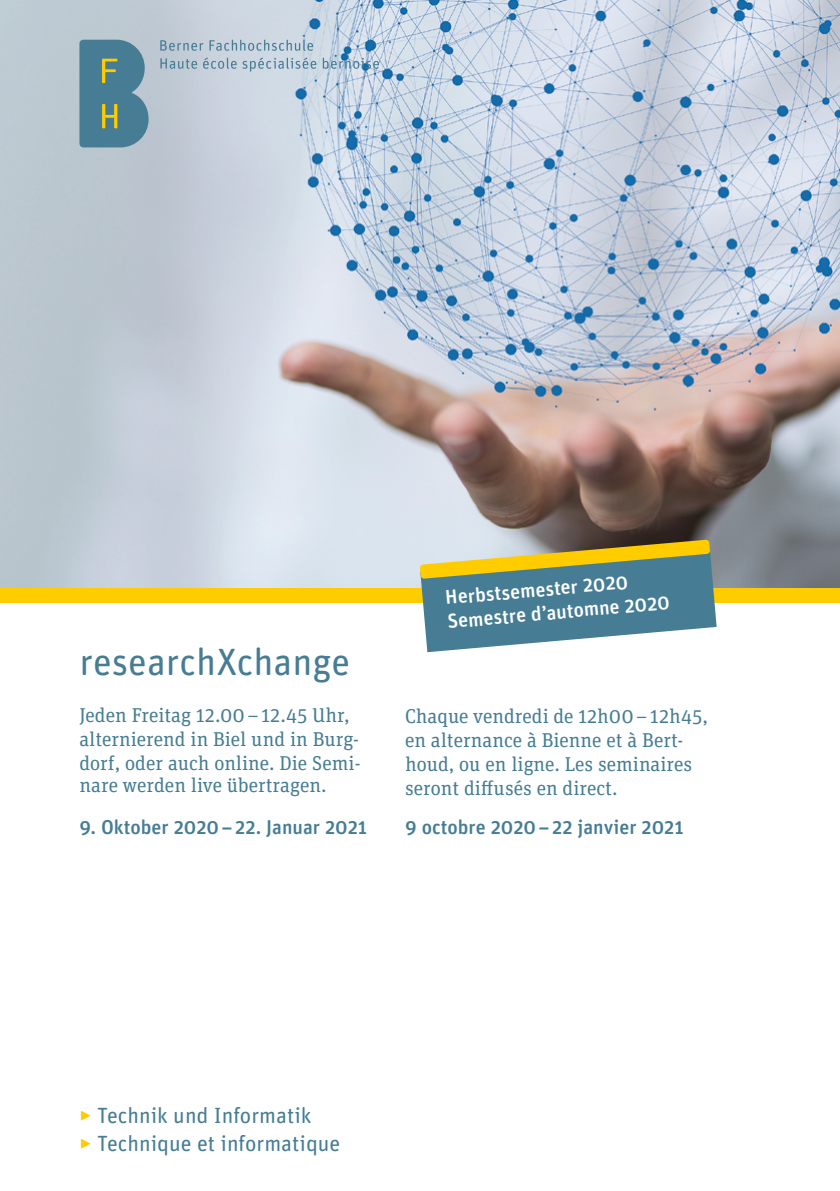
<style>
.page{position:relative;width:840px;height:1191px;background:#fff}
.page>*{position:absolute;margin:0;border:0;box-sizing:border-box;transform-origin:0 0}
.t1{font:38px "Unit Rounded Pro";color:#467d95}
.t2{font:22px/28.4px "Unit Rounded Pro";color:#467d95}
.t3{font:20px/23.6px "Unit Slab Pro";color:#467d95}
.t4{font:500 20px "Unit Rounded Pro";color:#467d95}
.t5{font:500 20px/24px "Unit Rounded Pro";color:#fff}
.s1{color:#fc0}
</style>
<div class="page">
<img style="left:0;top:0;width:839px;height:588px">
<div style="left:0;top:588px;width:839px;height:14px;background:#fc0"></div>
<svg style="left:79px;top:40px;width:69px;height:107px"></svg>
<svg style="left:160px;top:40px;width:43px;height:11px"></svg>
<svg style="left:209px;top:40px;width:104px;height:11px"></svg>
<svg style="left:160px;top:58px;width:37px;height:11px"></svg>
<svg style="left:203px;top:57px;width:33px;height:12px"></svg>
<svg style="left:242px;top:57px;width:74px;height:15px"></svg>
<svg style="left:322px;top:58px;width:57px;height:11px"></svg>
<svg style="left:419px;top:539px;width:297px;height:113px"></svg>
<h1 class="t1" style="left:79px;top:635px;width:272px">researchXchange</h1>
<p class="t3" style="left:79px;top:702px;width:282px">Jeden Freitag 12.00–12.45 Uhr, alternierend in Biel und in Burg&shy;dorf, oder auch online. Die Semi&shy;nare werden live übertragen.</p>
<p class="t4" style="left:79px;top:812px;width:289px">9. Oktober 2020–22. Januar 2021</p>
<p class="t5" style="left:444px;top:584px;width:224px;rotate:-5deg">Herbstsemester 2020<br>Semestre dʼautomne 2020</p>
<p class="t3" style="left:405px;top:703px;width:304px">Chaque vendredi de 12h00–12h45, en alternance à Bienne et à Bert&shy;houd, ou en ligne. Les seminaires seront diffusés en direct.</p>
<p class="t4" style="left:405px;top:812px;width:280px">9 octobre 2020–22 janvier 2021</p>
<p class="t2" style="left:79px;top:1100px;width:262px"><span class="s1">‣</span> Technik und Informatik<br><span class="s1">‣</span> Technique et informatique</p>
</div>
